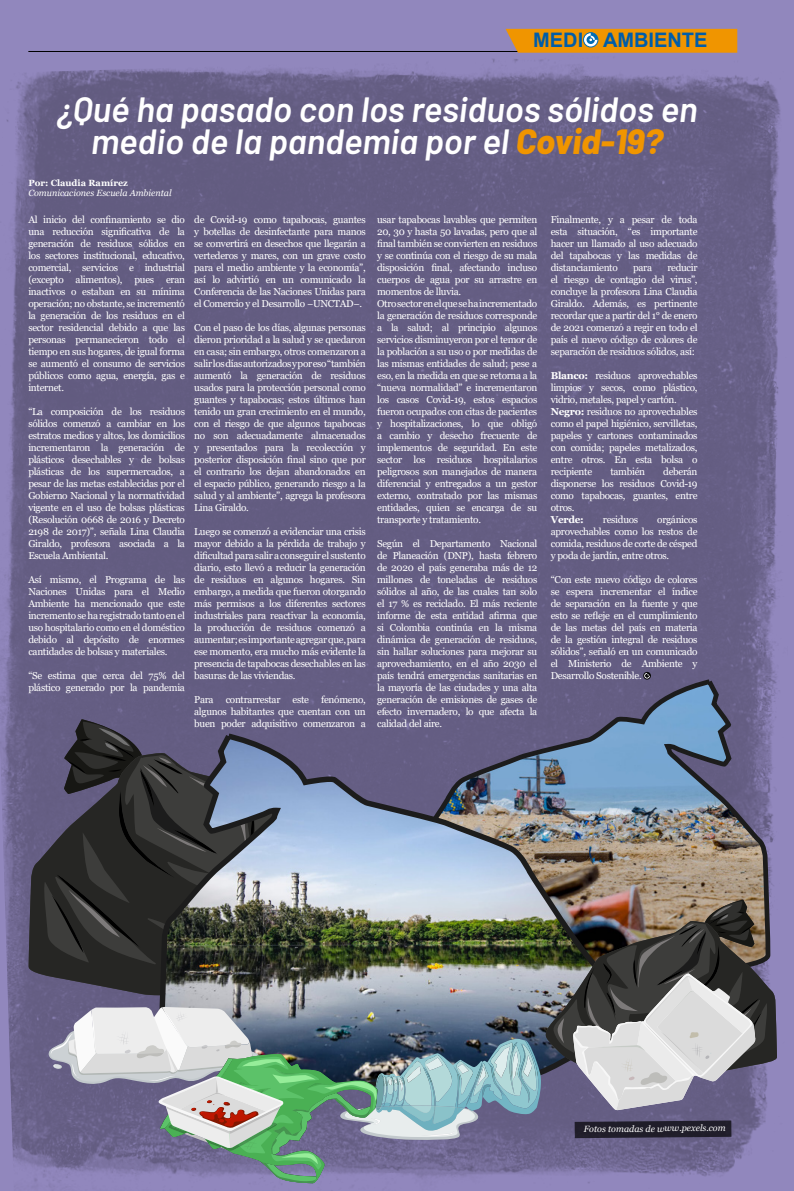
<style>
.page{position:relative;width:794px;height:1191px;background:#9187bd}
.page>*{position:absolute;margin:0;border:0;box-sizing:border-box;transform-origin:0 0}
.t1{font:italic 600 35px/32px "Barlow";color:#fff;text-align:center}
.t2{font:700 20px "Arial";color:#005da9}
.t3{font:10px/12px "Georgia";letter-spacing:-.03em;color:#fff;text-align:justify}
.t4{font:700 10px "Georgia";letter-spacing:-.03em;color:#fff}
.t5{font:italic 9px "Georgia";color:#fff}
.t6{font:700 9px "Georgia";color:#fff}
.s1{font-weight:800;color:#f09500}
.s2{font-weight:700}
</style>
<div class="page">
<img style="left:0;top:49px;width:782px;height:1142px">
<svg style="left:0;top:49px;width:3px;height:241px"></svg>
<svg style="left:29px;top:753px;width:18px;height:242px;background:#4a465a"></svg>
<svg style="left:358px;top:675px;width:414px;height:44px;background:#646287"></svg>
<div style="left:643px;top:672px;width:7px;height:7px;border:1px solid #000;border-radius:50%"></div>
<svg style="left:645px;top:672px;width:5px;height:5px"></svg>
<hr style="left:28px;top:51px;width:523px;height:1px;background:#000">
<img style="left:47px;top:719px;width:730px;height:464px">
<svg style="left:505px;top:29px;width:232px;height:24px;background:#e7940e"></svg>
<h2 class="t2" style="left:533px;top:26px;width:176px">MEDI AMBIENTE</h2>
<h1 class="t1" style="left:57px;top:90px;width:642px">¿Qué ha pasado con los residuos sólidos en medio de la pandemia por el <span class="s1">Covid-19?</span></h1>
<p class="t6" style="left:28px;top:177px;width:101px">Por: Claudia Ramírez</p>
<p class="t5" style="left:28px;top:188px;width:145px">Comunicaciones Escuela Ambiental</p>
<p class="t3" style="left:28px;top:214px;width:158px">Al inicio del confinamiento se dio una reducción significativa de la generación de residuos sólidos en los sectores institucional, educativo, comercial, servicios e industrial (excepto alimentos), pues eran inactivos o estaban en su mínima operación; no obstante, se incrementó la generación de los residuos en el sector residencial debido a que las personas permanecieron todo el tiempo en sus hogares, de igual forma se aumentó el consumo de servicios públicos como agua, energía, gas e internet.</p>
<p class="t3" style="left:28px;top:406px;width:158px">“La composición de los residuos sólidos comenzó a cambiar en los estratos medios y altos, los domicilios incrementaron la generación de plásticos desechables y de bolsas plásticas de los supermercados, a pesar de las metas establecidas por el Gobierno Nacional y la normatividad vigente en el uso de bolsas plásticas (Resolución 0668 de 2016 y Decreto 2198 de 2017)”, señala Lina Claudia Giraldo, profesora asociada a la Escuela Ambiental.</p>
<p class="t3" style="left:28px;top:574px;width:158px">Así mismo, el Programa de las Naciones Unidas para el Medio Ambiente ha mencionado que este incremento se ha registrado tanto en el uso hospitalario como en el doméstico debido al depósito de enormes cantidades de bolsas y materiales.</p>
<p class="t3" style="left:28px;top:670px;width:158px">“Se estima que cerca del 75% del plástico generado por la pandemia</p>
<p class="t3" style="left:194px;top:214px;width:173px">de Covid-19 como tapabocas, guantes y botellas de desinfectante para manos se convertirá en desechos que llegarán a vertederos y mares, con un grave costo para el medio ambiente y la economía”, así lo advirtió en un comunicado la Conferencia de las Naciones Unidas para el Comercio y el Desarrollo −UNCTAD−.</p>
<p class="t3" style="left:194px;top:322px;width:173px">Con el paso de los días, algunas personas dieron prioridad a la salud y se quedaron en casa; sin embargo, otros comenzaron a salir los días autorizados y por eso “también aumentó la generación de residuos usados para la protección personal como guantes y tapabocas; estos últimos han tenido un gran crecimiento en el mundo, con el riesgo de que algunos tapabocas no son adecuadamente almacenados y presentados para la recolección y posterior disposición final sino que por el contrario los dejan abandonados en el espacio público, generando riesgo a la salud y al ambiente”, agrega la profesora Lina Giraldo.</p>
<p class="t3" style="left:194px;top:526px;width:173px">Luego se comenzó a evidenciar una crisis mayor debido a la pérdida de trabajo y dificultad para salir a conseguir el sustento diario, esto llevó a reducir la generación de residuos en algunos hogares. Sin embargo, a medida que fueron otorgando más permisos a los diferentes sectores industriales para reactivar la economía, la producción de residuos comenzó a aumentar; es importante agregar que, para ese momento, era mucho más evidente la presencia de tapabocas desechables en las basuras de las viviendas.</p>
<p class="t3" style="left:194px;top:694px;width:173px">Para contrarrestar este fenómeno, algunos habitantes que cuentan con un buen poder adquisitivo comenzaron a</p>
<p class="t3" style="left:377px;top:214px;width:162px;text-align:left">usar tapabocas lavables que permiten 20, 30 y hasta 50 lavadas, pero que al final también se convierten en residuos y se continúa con el riesgo de su mala disposición final, afectando incluso cuerpos de agua por su arrastre en momentos de lluvia.<br>Otro sector en el que se ha incrementado la generación de residuos corresponde a la salud; al principio algunos servicios disminuyeron por el temor de la población a su uso o por medidas de las mismas entidades de salud; pese a eso, en la medida en que se retorna a la “nueva normalidad” e incrementaron los casos Covid-19, estos espacios fueron ocupados con citas de pacientes y hospitalizaciones, lo que obligó a cambio y desecho frecuente de implementos de seguridad. En este sector los residuos hospitalarios peligrosos son manejados de manera diferencial y entregados a un gestor externo, contratado por las mismas entidades, quien se encarga de su transporte y tratamiento.</p>
<p class="t3" style="left:377px;top:538px;width:162px">Según el Departamento Nacional de Planeación (DNP), hasta febrero de 2020 el país generaba más de 12 millones de toneladas de residuos sólidos al año, de las cuales tan solo el 17 % es reciclado. El más reciente informe de esta entidad afirma que si Colombia continúa en la misma dinámica de generación de residuos, sin hallar soluciones para mejorar su aprovechamiento, en el año 2030 el país tendrá emergencias sanitarias en la mayoría de las ciudades y una alta generación de emisiones de gases de efecto invernadero, lo que afecta la calidad del aire.</p>
<p class="t3" style="left:551px;top:214px;width:148px">Finalmente, y a pesar de toda esta situación, “es importante hacer un llamado al uso adecuado del tapabocas y las medidas de distanciamiento</p>
<p class="t3" style="left:551px;top:262px;width:148px;text-indent:117px">reducir el riesgo de contagio del virus”, concluye la profesora Lina Claudia Giraldo. Además, es pertinente recordar que a partir del 1° de enero de 2021 comenzó a regir en todo el país el nuevo código de colores de separación de residuos sólidos, así:</p>
<p class="t3" style="left:551px;top:370px;width:148px;text-align:left"><span class="s2">Blanco:</span> residuos aprovechables limpios y secos, como plástico, vidrio, metales, papel y cartón.<br><span class="s2">Negro:</span> residuos no aprovechables como el papel higiénico, servilletas, papeles y cartones contaminados con comida; papeles metalizados, entre otros. En esta bolsa o recipiente</p>
<p class="t3" style="left:633px;top:262px;width:20px">para</p>
<p class="t3" style="left:551px;top:466px;width:148px;text-indent:112px">deberán disponerse los residuos Covid-19 como tapabocas, guantes, entre otros.</p>
<p class="t4" style="left:551px;top:513px;width:35px">Verde:</p>
<p class="t3" style="left:603px;top:514px;width:37px">residuos</p>
<p class="t3" style="left:610px;top:466px;width:36px">también</p>
<p class="t3" style="left:551px;top:514px;width:148px;text-indent:106px">orgánicos aprovechables como los restos de comida, residuos de corte de césped y poda de jardín, entre otros.</p>
<p class="t3" style="left:551px;top:574px;width:148px">“Con este nuevo código de colores se espera incrementar el índice de separación en la fuente y que esto se refleje en el cumplimiento de las metas del país en materia de la gestión integral de residuos sólidos”, señaló en un comunicado el Ministerio de Ambiente y Desarrollo Sostenible.</p>
<p class="t5" style="left:584px;top:1122px;width:143px">Fotos tomadas de www.pexels.com</p>
</div>
